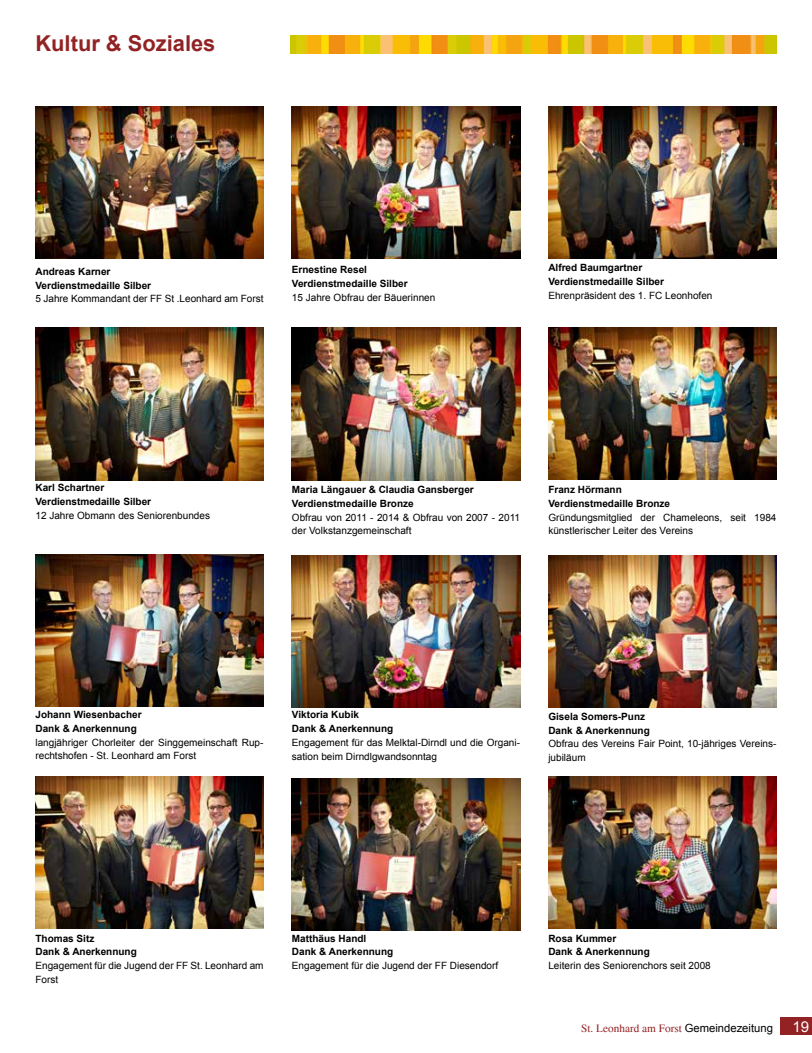
<style>
.page{position:relative;width:812px;height:1053px;background:#fff}
.page>*{position:absolute;margin:0;border:0;box-sizing:border-box;transform-origin:0 0}
.t1{font:700 21.88px "Arial";color:#922224}
.t2{font:15px "Arial";color:#fff}
.t3{font:11.25px "Times";color:#922224}
.t4{font:10px/13.8px "Arial";color:#000}
.t5{font:700 10px/13.8px "Arial";color:#000}
.s1{font-family:"Arial";color:#000}
</style>
<div class="page">
<div style="left:780px;top:1017px;width:31px;height:18px;background:#922224"></div>
<img style="left:290px;top:35px;width:486px;height:18px">
<img style="left:35px;top:555px;width:228px;height:151px">
<img style="left:291px;top:328px;width:229px;height:152px">
<img style="left:548px;top:328px;width:228px;height:152px">
<img style="left:292px;top:556px;width:228px;height:152px">
<img style="left:548px;top:556px;width:228px;height:152px">
<img style="left:35px;top:776px;width:228px;height:152px">
<img style="left:292px;top:778px;width:228px;height:152px">
<img style="left:548px;top:776px;width:228px;height:152px">
<img style="left:35px;top:106px;width:228px;height:152px">
<img style="left:292px;top:106px;width:228px;height:152px">
<img style="left:548px;top:106px;width:228px;height:152px">
<img style="left:35px;top:328px;width:228px;height:152px">
<h1 class="t1" style="left:35px;top:29px;width:181px">Kultur &amp; Soziales</h1>
<p class="t5" style="left:35px;top:265px;width:117px">Andreas Karner<br>Verdienstmedaille Silber</p>
<p class="t4" style="left:35px;top:292px;width:229px">5 Jahre Kommandant der FF St .Leonhard am Forst</p>
<p class="t5" style="left:292px;top:263px;width:117px">Ernestine Resel<br>Verdienstmedaille Silber</p>
<p class="t4" style="left:292px;top:290px;width:145px">15 Jahre Obfrau der Bäuerinnen</p>
<p class="t5" style="left:548px;top:261px;width:117px">Alfred Baumgartner<br>Verdienstmedaille Silber</p>
<p class="t4" style="left:548px;top:288px;width:165px">Ehrenpräsident des 1. FC Leonhofen</p>
<p class="t5" style="left:35px;top:481px;width:117px">Karl Schartner<br>Verdienstmedaille Silber</p>
<p class="t4" style="left:35px;top:508px;width:176px">12 Jahre Obmann des Seniorenbundes</p>
<p class="t5" style="left:292px;top:483px;width:183px">Maria Längauer &amp; Claudia Gansberger<br>Verdienstmedaille Bronze</p>
<p class="t4" style="left:292px;top:510px;width:229px">Obfrau von 2011 - 2014 &amp; Obfrau von 2007 - 2011 der Volkstanzgemeinschaft</p>
<p class="t5" style="left:548px;top:483px;width:123px">Franz Hörmann<br>Verdienstmedaille Bronze</p>
<p class="t4" style="left:548px;top:510px;width:229px">Gründungsmitglied der Chameleons, seit 1984 künstlerischer Leiter des Vereins</p>
<p class="t5" style="left:35px;top:708px;width:108px">Johann Wiesenbacher<br>Dank &amp; Anerkennung</p>
<p class="t4" style="left:35px;top:735px;width:229px">langjähriger Chorleiter der Singgemeinschaft Rup&shy;rechtshofen - St. Leonhard am Forst</p>
<p class="t5" style="left:292px;top:708px;width:103px">Viktoria Kubik<br>Dank &amp; Anerkennung</p>
<p class="t4" style="left:292px;top:735px;width:229px">Engagement für das Melktal-Dirndl und die Organi&shy;sation beim Dirndlgwandsonntag</p>
<p class="t5" style="left:548px;top:709px;width:103px">Gisela Somers-Punz<br>Dank &amp; Anerkennung</p>
<p class="t4" style="left:548px;top:737px;width:229px">Obfrau des Vereins Fair Point, 10-jähriges Vereins&shy;jubiläum</p>
<p class="t5" style="left:35px;top:931px;width:103px">Thomas Sitz<br>Dank &amp; Anerkennung</p>
<p class="t4" style="left:35px;top:958px;width:229px">Engagement für die Jugend der FF St. Leonhard am<br>Forst</p>
<p class="t5" style="left:292px;top:931px;width:103px">Matthäus Handl<br>Dank &amp; Anerkennung</p>
<p class="t4" style="left:292px;top:958px;width:208px">Engagement für die Jugend der FF Diesendorf</p>
<p class="t5" style="left:548px;top:931px;width:103px">Rosa Kummer<br>Dank &amp; Anerkennung</p>
<p class="t4" style="left:548px;top:958px;width:164px">Leiterin des Seniorenchors seit 2008</p>
<p class="t3" style="left:581px;top:1021px;width:193px">St. Leonhard am Forst <span class="s1">Gemeindezeitung</span></p>
<h2 class="t2" style="left:792px;top:1016px;width:18px">19</h2>
</div>
